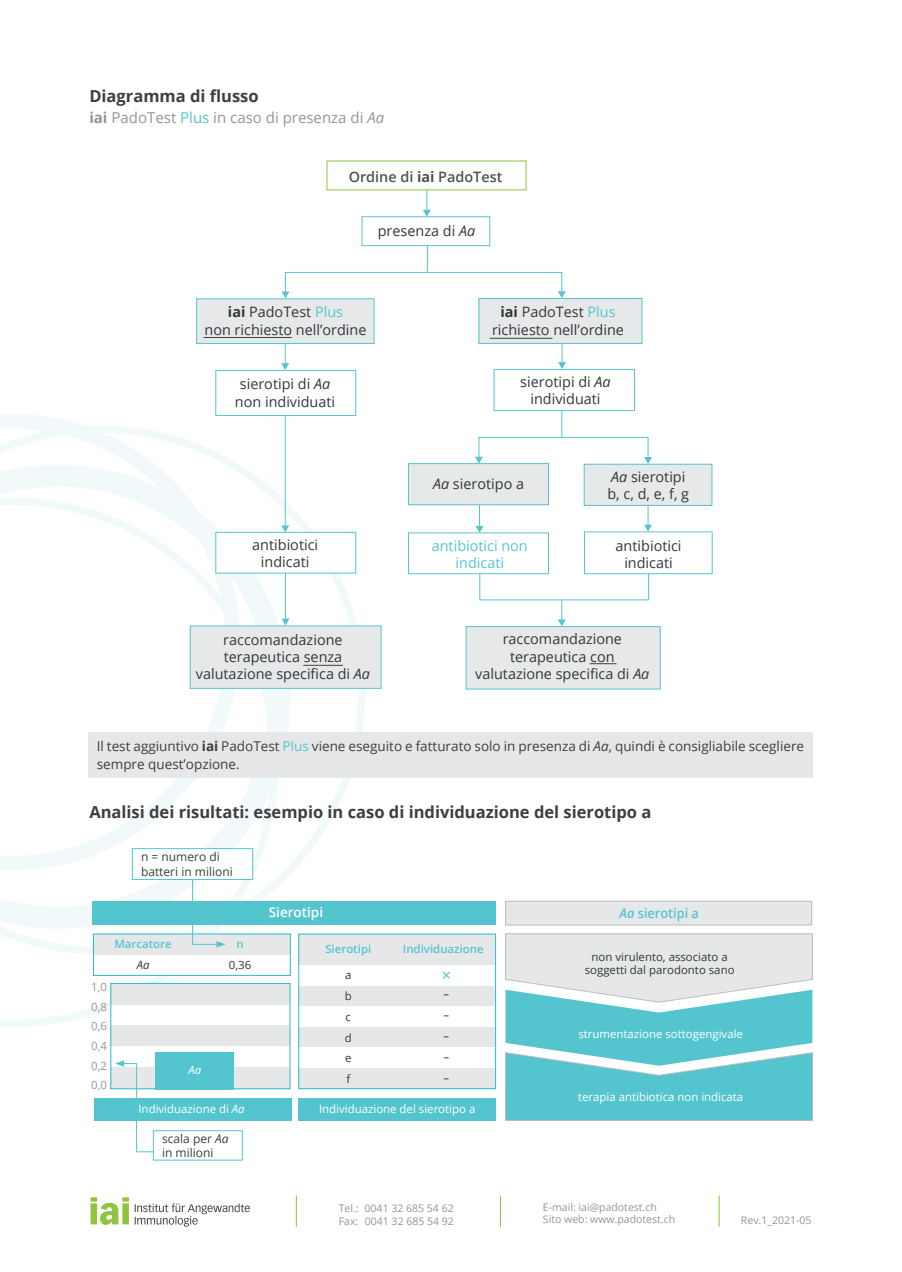
<style>
.page{position:relative;width:902px;height:1272px;background:#fff}
.page>*{position:absolute;margin:0;border:0;box-sizing:border-box;transform-origin:0 0}
.t1{font:700 16.5px "Open Sans";color:#3e3e3f}
.t2{font:16.5px "Open Sans";color:#54c5cf}
.t3{font:15px "Open Sans";color:#939598}
.t4{font:14.4px/17.2px "Open Sans";color:#333739;text-align:center}
.t5{font:14.4px/17.2px "Open Sans";color:#56c5cf;text-align:center}
.t6{font:600 14.4px "Open Sans";color:#4f5252}
.t7{font:13.5px/18px "Open Sans";color:#3e3e3f}
.t8{font:600 13.5px "Open Sans";color:#54c5cf;scale:.95 1}
.t9{font:600 13.5px "Open Sans";color:#fff}
.t10{font:13.5px "Open Sans";color:#e9ecea;scale:.96 1}
.t11{font:12px/14.4px "Open Sans";color:#3e3e3f}
.t12{font:11.4px "Open Sans";color:#fff}
.t13{font:11.4px/20.9px "Open Sans";color:#323738;text-align:justify}
.t14{font:600 11.4px "Open Sans";color:#54c5cf}
.t15{font:11.4px "Open Sans";color:#939598}
.t16{font:italic 11.4px "Open Sans";color:#323738}
.t17{font:italic 11.4px "Open Sans";color:#fff}
.t18{font:10.5px/12.6px "Open Sans";color:#939598}
.s1{font-weight:700}
.s2{color:#54c5cf}
.s3{font-style:italic}
.s4{color:#56c5cf}
</style>
<div class="page">
<svg style="left:0;top:414px;width:376px;height:612px"></svg>
<div style="left:190px;top:626px;width:191px;height:62px;background:#e7e8e9"></div>
<div style="left:408px;top:532px;width:141px;height:42px;border:1px solid #56c5cf"></div>
<div style="left:584px;top:531px;width:128px;height:43px;border:1px solid #56c5cf"></div>
<div style="left:493px;top:369px;width:141px;height:42px;border:1px solid #56c5cf"></div>
<div style="left:466px;top:626px;width:194px;height:63px;background:#e7e8e9"></div>
<div style="left:465px;top:626px;width:195px;height:63px;border:1px solid #56c5cf"></div>
<div style="left:216px;top:532px;width:140px;height:41px;background:#fff"></div>
<div style="left:215px;top:532px;width:141px;height:41px;border:1px solid #56c5cf"></div>
<div style="left:584px;top:464px;width:127px;height:41px;background:#e7e8e9"></div>
<div style="left:583px;top:464px;width:129px;height:42px;border:1px solid #56c5cf"></div>
<div style="left:408px;top:463px;width:140px;height:41px;background:#e7e8e9"></div>
<div style="left:408px;top:463px;width:141px;height:42px;border:1px solid #56c5cf"></div>
<div style="left:479px;top:298px;width:163px;height:45px;background:#e7e8e9"></div>
<div style="left:478px;top:298px;width:164px;height:46px;border:1px solid #56c5cf"></div>
<div style="left:196px;top:299px;width:178px;height:44px;background:#e7e8e9"></div>
<div style="left:196px;top:298px;width:178px;height:46px;border:1px solid #56c5cf"></div>
<svg style="left:423px;top:190px;width:8px;height:26px"></svg>
<div style="left:361px;top:216px;width:129px;height:30px;border:1px solid #56c5cf"></div>
<svg style="left:427px;top:246px;width:1px;height:26px"></svg>
<hr style="left:285px;top:272px;width:277px;height:1px;background:#56c5cf">
<svg style="left:281px;top:273px;width:8px;height:25px"></svg>
<svg style="left:558px;top:272px;width:7px;height:26px"></svg>
<svg style="left:281px;top:343px;width:8px;height:27px"></svg>
<svg style="left:558px;top:343px;width:8px;height:26px"></svg>
<svg style="left:561px;top:410px;width:1px;height:27px"></svg>
<hr style="left:478px;top:437px;width:170px;height:1px;background:#56c5cf">
<svg style="left:475px;top:437px;width:8px;height:26px"></svg>
<svg style="left:644px;top:437px;width:8px;height:27px"></svg>
<svg style="left:475px;top:504px;width:8px;height:29px"></svg>
<svg style="left:644px;top:505px;width:8px;height:26px"></svg>
<hr style="left:285px;top:410px;width:1px;height:116px;background:#56c5cf">
<svg style="left:281px;top:525px;width:8px;height:7px"></svg>
<hr style="left:479px;top:599px;width:170px;height:1px;background:#56c5cf">
<svg style="left:479px;top:573px;width:1px;height:27px"></svg>
<svg style="left:648px;top:573px;width:1px;height:27px"></svg>
<svg style="left:557px;top:600px;width:8px;height:26px"></svg>
<hr style="left:285px;top:572px;width:1px;height:47px;background:#56c5cf">
<svg style="left:281px;top:618px;width:8px;height:7px"></svg>
<div style="left:216px;top:370px;width:140px;height:45px;background:#fff"></div>
<div style="left:215px;top:370px;width:141px;height:46px;border:1px solid #56c5cf"></div>
<hr style="left:203px;top:337px;width:89px;height:1px;background:#3f3f40">
<hr style="left:489px;top:338px;width:63px;height:1px;background:#3f3f40">
<hr style="left:303px;top:665px;width:40px;height:1px;background:#3f3f40">
<svg style="left:589px;top:663px;width:27px;height:1px"></svg>
<div style="left:93px;top:954px;width:197px;height:21px;background:#fff"></div>
<div style="left:299px;top:985px;width:196px;height:21px;background:#e6e7e9"></div>
<div style="left:505px;top:901px;width:306px;height:24px;background:#e6e7e9"></div>
<div style="left:505px;top:901px;width:306px;height:24px;border:1px solid #bcbdc0"></div>
<svg style="left:505px;top:933px;width:307px;height:187px;background:#93d4db"></svg>
<div style="left:93px;top:901px;width:403px;height:24px;background:#54c5cf"></div>
<div style="left:299px;top:934px;width:196px;height:31px;background:#e6e7e9"></div>
<div style="left:299px;top:965px;width:196px;height:20px;background:#fff"></div>
<div style="left:299px;top:1006px;width:196px;height:20px;background:#fff"></div>
<div style="left:299px;top:1026px;width:196px;height:21px;background:#e6e7e9"></div>
<div style="left:299px;top:1068px;width:196px;height:20px;background:#e6e7e9"></div>
<div style="left:298px;top:933px;width:198px;height:155px;border:1px solid #28bec7"></div>
<div style="left:298px;top:1098px;width:198px;height:22px;background:#54c5cf"></div>
<div style="left:93px;top:934px;width:197px;height:20px;background:#e6e7e9"></div>
<div style="left:111px;top:1004px;width:179px;height:21px;background:#fff"></div>
<div style="left:111px;top:983px;width:179px;height:21px;background:#e6e7e9"></div>
<div style="left:111px;top:1025px;width:179px;height:21px;background:#e6e7e9"></div>
<div style="left:111px;top:1067px;width:179px;height:21px;background:#e6e7e9"></div>
<div style="left:111px;top:983px;width:179px;height:106px;border:1px solid #28bec7"></div>
<div style="left:94px;top:1098px;width:197px;height:22px;background:#54c5cf"></div>
<div style="left:155px;top:1051px;width:78px;height:38px;background:#54c5cf"></div>
<div style="left:153px;top:1130px;width:89px;height:30px;border:1px solid #54c5cf"></div>
<svg style="left:137px;top:1151px;width:16px;height:1px"></svg>
<hr style="left:136px;top:1063px;width:1px;height:88px;background:#54c5cf">
<svg style="left:115px;top:1060px;width:22px;height:6px"></svg>
<div style="left:132px;top:848px;width:121px;height:31px;background:#fff"></div>
<div style="left:132px;top:848px;width:121px;height:31px;border:1px solid #54c5cf"></div>
<hr style="left:192px;top:879px;width:1px;height:64px;background:#54c5cf">
<svg style="left:192px;top:941px;width:33px;height:6px"></svg>
<div style="left:88px;top:731px;width:724px;height:46px;background:#e6e7e9"></div>
<svg style="left:135px;top:1203px;width:115px;height:23px"></svg>
<svg style="left:90px;top:1197px;width:39px;height:27px"></svg>
<hr style="left:296px;top:1195px;width:1px;height:31px;background:#8bc63e">
<hr style="left:500px;top:1195px;width:1px;height:31px;background:#8bc63e">
<hr style="left:718px;top:1195px;width:1px;height:31px;background:#8bc63e">
<p class="t1" style="left:89px;top:84px;width:171px">Diagramma di flusso</p>
<p class="t3" style="left:89px;top:107px;width:296px"><span class="s1">iai</span> PadoTest <span class="s2">Plus</span> in caso di presenza di <span class="s3">Aa</span></p>
<p class="t6" style="left:348px;top:166px;width:155px">Ordine di <span class="s1">iai</span> PadoTest</p>
<p class="t4" style="left:378px;top:221px;width:99px">presenza di <span class="s3">Aa</span></p>
<p class="t4" style="left:204px;top:303px;width:163px"><span class="s1">iai</span> PadoTest <span class="s4">Plus<br></span>non richiesto nell’ordine</p>
<p class="t4" style="left:492px;top:303px;width:133px"><span class="s1">iai</span> PadoTest <span class="s4">Plus </span>richiesto nell’ordine</p>
<p class="t4" style="left:235px;top:375px;width:102px">sierotipi di <span class="s3">Aa </span>non individuati</p>
<p class="t4" style="left:520px;top:372px;width:92px">sierotipi di <span class="s3">Aa </span>individuati</p>
<p class="t4" style="left:252px;top:536px;width:67px">antibiotici indicati</p>
<p class="t4" style="left:433px;top:474px;width:92px"><span class="s3">Aa</span> sierotipo a</p>
<p class="t4" style="left:607px;top:467px;width:83px;text-align:left"><span class="s3">Aa</span> sierotipi b, c, d, e, f, g</p>
<p class="t5" style="left:432px;top:536px;width:97px">antibiotici non indicati</p>
<p class="t4" style="left:615px;top:536px;width:67px">antibiotici indicati</p>
<p class="t4" style="left:196px;top:630px;width:176px">raccomandazione terapeutica senza valutazione specifica di <span class="s3">Aa</span></p>
<p class="t4" style="left:475px;top:630px;width:176px">raccomandazione terapeutica con valutazione specifica di <span class="s3">Aa</span></p>
<p class="t7" style="left:97px;top:736px;width:708px">Il test aggiuntivo <span class="s1">iai</span> PadoTest <span class="s2">Plus</span> viene eseguito e fatturato solo in presenza di <span class="s3">Aa</span>, quindi è consigliabile scegliere sempre quest’opzione.</p>
<p class="t1" style="left:89px;top:800px;width:563px">Analisi dei risultati: esempio in caso di individuazione del sierotipo a</p>
<p class="t11" style="left:141px;top:849px;width:93px">n = numero di batteri in milioni</p>
<p class="t15" style="left:91px;top:979px;width:17px">1,0</p>
<p class="t15" style="left:91px;top:998px;width:17px">0,8</p>
<p class="t15" style="left:91px;top:1018px;width:17px">0,6</p>
<p class="t15" style="left:91px;top:1037px;width:17px">0,4</p>
<p class="t15" style="left:91px;top:1057px;width:17px">0,2</p>
<p class="t15" style="left:91px;top:1077px;width:17px">0,0</p>
<p class="t14" style="left:114px;top:936px;width:59px">Marcatore</p>
<p class="t14" style="left:236px;top:936px;width:9px">n</p>
<p class="t16" style="left:137px;top:956px;width:14px">Aa</p>
<p class="t13" style="left:229px;top:954px;width:24px">0,36</p>
<p class="t10" style="left:182px;top:1057px;width:17px">Aa</p>
<p class="t17" style="left:188px;top:1061px;width:14px">Aa</p>
<p class="t12" style="left:138px;top:1101px;width:108px">Individuazione di <span class="s3">Aa</span></p>
<p class="t11" style="left:162px;top:1130px;width:68px">scala per <span class="s3">Aa </span>in milioni</p>
<p class="t9" style="left:269px;top:903px;width:56px">Sierotipi</p>
<p class="t14" style="left:325px;top:941px;width:47px">Sierotipi</p>
<p class="t14" style="left:403px;top:941px;width:82px">Individuazione</p>
<p class="t13" style="left:345px;top:964px;width:8px">a b c d</p>
<p class="t13" style="left:345px;top:1047px;width:8px">e f</p>
<p class="t2" style="left:441px;top:963px;width:11px">×</p>
<p class="t13" style="left:443px;top:983px;width:7px">– – – – –</p>
<p class="t12" style="left:319px;top:1101px;width:158px">Individuazione del sierotipo a</p>
<p class="t8" style="left:619px;top:903px;width:85px"><span class="s3">Aa</span> sierotipi a</p>
<p class="t13" style="left:584px;top:949px;width:151px;line-height:13.6px;text-align:center">non virulento, associato a soggetti dal parodonto sano</p>
<p class="t12" style="left:578px;top:1026px;width:166px">strumentazione sottogengivale</p>
<p class="t12" style="left:578px;top:1089px;width:167px">terapia antibiotica non indicata</p>
<p class="t18" style="left:339px;top:1201px;width:117px">Tel.: 0041 32 685 54 62<br>Fax: 0041 32 685 54 92</p>
<p class="t18" style="left:543px;top:1200px;width:134px">E-mail: iai@padotest.ch<br>Sito web: www.padotest.ch</p>
<p class="t18" style="left:741px;top:1213px;width:72px">Rev.1_2021-05</p>
</div>
